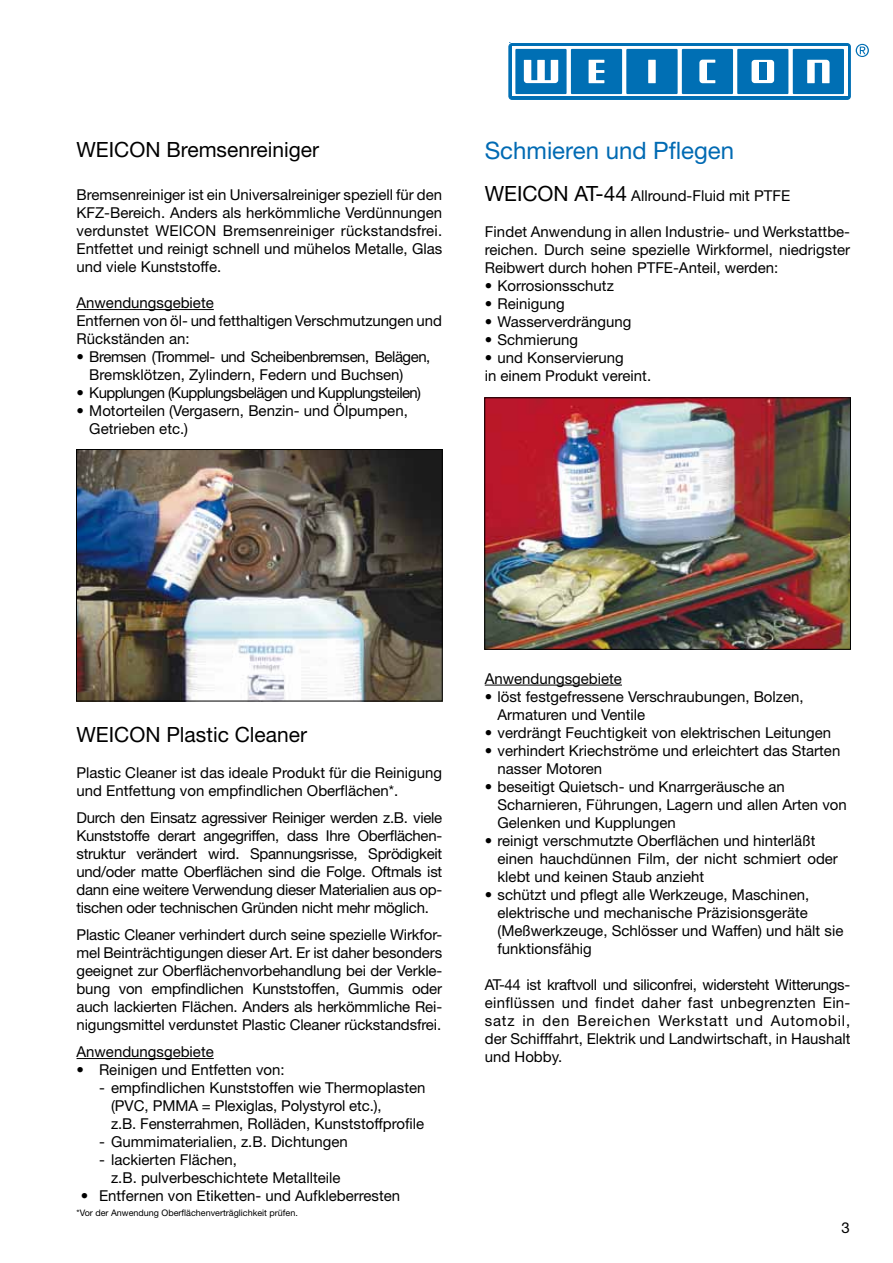
<style>
.page{position:relative;width:893px;height:1263px;background:#fff}
.page>*{position:absolute;margin:0;border:0;box-sizing:border-box;transform-origin:0 0}
.t1{font:24px "Helvetica Neue";color:#006ab3}
.t2{font:21px "Helvetica Neue";color:#000}
.t3{font:15px/18px "Helvetica Neue";color:#000}
.t4{font:15px/18px "Helvetica Neue";letter-spacing:-.03em;color:#000}
.t5{font:15px "Helvetica Neue";letter-spacing:-.04em;color:#000}
.t6{font:9px "Helvetica Neue";color:#000}
.s1{font-size:21px}
</style>
<div class="page">
<svg style="left:509px;top:43px;width:360px;height:57px"></svg>
<div style="left:759px;top:63px;width:8px;height:17px;background:#006fb4"></div>
<img style="left:78px;top:451px;width:363px;height:248px">
<div style="left:76px;top:449px;width:367px;height:252px;border:1px solid #000"></div>
<hr style="left:77px;top:309px;width:137px;height:1px;background:#000">
<hr style="left:485px;top:685px;width:137px;height:1px;background:#000">
<img style="left:486px;top:399px;width:363px;height:249px">
<div style="left:484px;top:397px;width:367px;height:253px;border:1px solid #000"></div>
<hr style="left:77px;top:1058px;width:137px;height:1px;background:#000">
<h2 class="t2" style="left:77px;top:137px;width:244px">WEICON Bremsenreiniger</h2>
<p class="t3" style="left:77px;top:185px;width:367px;text-align:justify">Bremsenreiniger ist ein Universalreiniger speziell für den KFZ-Bereich. Anders als herkömmliche Verdünnungen verdunstet WEICON Bremsenreiniger rückstandsfrei.<br>Entfettet und reinigt schnell und mühelos Metalle, Glas und viele Kunststoffe.</p>
<p class="t3" style="left:77px;top:293px;width:367px">Anwendungsgebiete<br>Entfernen von öl- und fetthaltigen Verschmutzungen und<br>Rückständen an:</p>
<p class="t4" style="left:89px;top:347px;width:343px;text-indent:-13px">• Bremsen (Trommel- und Scheibenbremsen, Belägen,<br>Bremsklötzen, Zylindern, Federn und Buchsen)</p>
<p class="t5" style="left:77px;top:384px;width:346px">• Kupplungen (Kupplungsbelägen und Kupplungsteilen)</p>
<p class="t3" style="left:89px;top:401px;width:320px;text-indent:-13px">• Motorteilen (Vergasern, Benzin- und Ölpumpen,<br>Getrieben etc.)</p>
<h1 class="t1" style="left:485px;top:136px;width:251px">Schmieren und Pflegen</h1>
<p class="t3" style="left:485px;top:186px;width:307px"><span class="s1">WEICON AT-44</span> Allround-Fluid mit PTFE</p>
<p class="t3" style="left:485px;top:222px;width:367px;text-align:justify">Findet Anwendung in allen Industrie- und Werkstattbe&shy;reichen. Durch seine spezielle Wirkformel, niedrigster Reibwert durch hohen PTFE-Anteil, werden:</p>
<p class="t3" style="left:485px;top:276px;width:131px">• Korrosionsschutz</p>
<p class="t3" style="left:485px;top:294px;width:81px">• Reinigung</p>
<p class="t3" style="left:485px;top:312px;width:148px">• Wasserverdrängung</p>
<p class="t3" style="left:485px;top:330px;width:95px">• Schmierung</p>
<p class="t3" style="left:485px;top:348px;width:168px">• und Konservierung<br>in einem Produkt vereint.</p>
<h2 class="t2" style="left:77px;top:722px;width:232px">WEICON Plastic Cleaner</h2>
<p class="t3" style="left:77px;top:763px;width:367px">Plastic Cleaner ist das ideale Produkt für die Reinigung und Entfettung von empfindlichen Oberflächen*.</p>
<p class="t3" style="left:77px;top:808px;width:367px;text-align:justify">Durch den Einsatz agressiver Reiniger werden z.B. viele Kunststoffe derart angegriffen, dass Ihre Oberflächen&shy;struktur verändert wird. Spannungsrisse, Sprödigkeit und/oder matte Oberflächen sind die Folge. Oftmals ist dann eine weitere Verwendung dieser Materialien aus op&shy;tischen oder technischen Gründen nicht mehr möglich.</p>
<p class="t3" style="left:77px;top:925px;width:367px;text-align:justify">Plastic Cleaner verhindert durch seine spezielle Wirkfor&shy;mel Beinträchtigungen dieser Art. Er ist daher besonders geeignet zur Oberflächenvorbehandlung bei der Verkle&shy;bung von empfindlichen Kunststoffen, Gummis oder auch lackierten Flächen. Anders als herkömmliche Rei&shy;nigungsmittel verdunstet Plastic Cleaner rückstandsfrei.</p>
<p class="t3" style="left:77px;top:1042px;width:139px">Anwendungsgebiete</p>
<p class="t3" style="left:77px;top:1060px;width:210px">• Reinigen und Entfetten von:</p>
<p class="t3" style="left:111px;top:1078px;width:316px;text-indent:-12px">- empfindlichen Kunststoffen wie Thermoplasten (PVC, PMMA = Plexiglas, Polystyrol etc.),<br>z.B. Fensterrahmen, Rolläden, Kunststoffprofile</p>
<p class="t3" style="left:99px;top:1132px;width:250px">- Gummimaterialien, z.B. Dichtungen</p>
<p class="t3" style="left:111px;top:1150px;width:231px;text-indent:-12px">- lackierten Flächen,<br>z.B. pulverbeschichtete Metallteile</p>
<p class="t3" style="left:81px;top:1186px;width:321px">• Entfernen von Etiketten- und Aufkleberresten</p>
<p class="t6" style="left:76px;top:1207px;width:223px">*Vor der Anwendung Oberflächenverträglichkeit prüfen.</p>
<p class="t3" style="left:485px;top:669px;width:139px">Anwendungsgebiete</p>
<p class="t3" style="left:497px;top:687px;width:308px;text-indent:-13px">• löst festgefressene Verschraubungen, Bolzen,<br>Armaturen und Ventile</p>
<p class="t3" style="left:485px;top:723px;width:348px">• verdrängt Feuchtigkeit von elektrischen Leitungen</p>
<p class="t3" style="left:497px;top:741px;width:344px;text-indent:-13px">• verhindert Kriechströme und erleichtert das Starten nasser Motoren</p>
<p class="t3" style="left:497px;top:777px;width:351px;text-indent:-13px">• beseitigt Quietsch- und Knarrgeräusche an<br>Scharnieren, Führungen, Lagern und allen Arten von<br>Gelenken und Kupplungen</p>
<p class="t3" style="left:497px;top:831px;width:342px;text-indent:-13px">• reinigt verschmutzte Oberflächen und hinterläßt einen hauchdünnen Film, der nicht schmiert oder klebt und keinen Staub anzieht</p>
<p class="t3" style="left:497px;top:885px;width:347px;text-indent:-13px">• schützt und pflegt alle Werkzeuge, Maschinen, elektrische und mechanische Präzisionsgeräte (Meßwerkzeuge, Schlösser und Waffen) und hält sie funktionsfähig</p>
<p class="t3" style="left:485px;top:975px;width:367px;text-align:justify">AT-44 ist kraftvoll und siliconfrei, widersteht Witterungs&shy;einflüssen und findet daher fast unbegrenzten Ein&shy;satz in den Bereichen Werkstatt und Automobil, der Schifffahrt, Elektrik und Landwirtschaft, in Haushalt und Hobby.</p>
<p class="t3" style="left:841px;top:1219px;width:10px">3</p>
</div>
